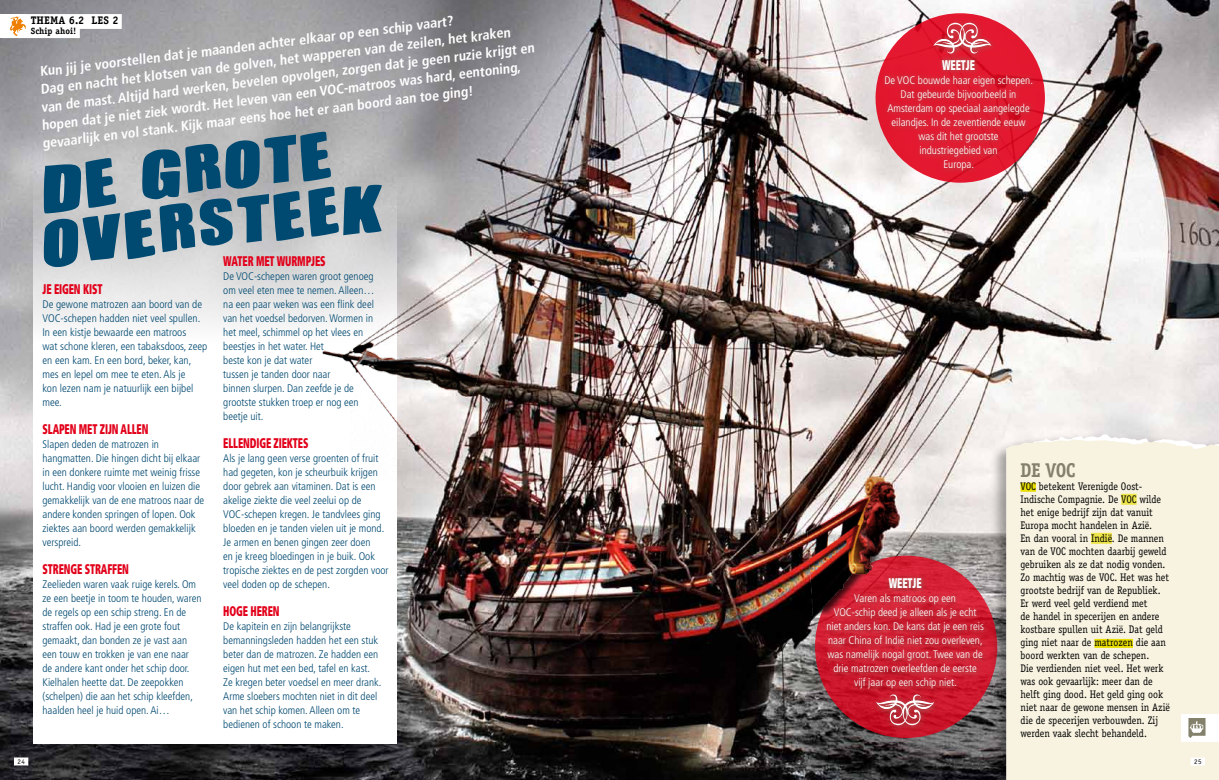
<style>
.page{position:relative;width:1219px;height:780px;background:#fff}
.page>*{position:absolute;margin:0;border:0;box-sizing:border-box;transform-origin:0 0}
.t1{font:75.1px/55.7px "IMPACTED";color:#004971;scale:1.22 1}
.t2{font:700 20px "Officina Serif Std";color:#83806b;scale:.9 1}
.t3{font:900 condensed 14px "Frutiger LT Std";letter-spacing:-.01em;color:#e2001a;scale:.7 1}
.t4{font:900 condensed 14px "Frutiger LT Std";color:#fff;scale:.7 1}
.t5{font:700 condensed 13.9px "Frutiger LT Std";color:#fff}
.t6{font:300 condensed 11px/14px "Frutiger LT Std";color:#004971}
.t7{font:11px/13px "Officina Serif Std";color:#000;scale:.9 1}
.t8{font:300 condensed 11px/14px "Frutiger LT Std";color:#fff;text-align:center}
.t9{font:700 11px "Officina Serif Std";color:#000}
.t10{font:700 9px "Officina Serif Std";color:#000}
.t11{font:7px "Officina Serif Std";color:#000}
</style>
<div class="page">
<img style="left:0;top:0;width:288px;height:780px">
<div style="left:0;top:14px;width:26px;height:24px;background:#fff"></div>
<div style="left:0;top:14px;width:122px;height:15px;background:#fff"></div>
<div style="left:3px;top:26px;width:77px;height:12px;background:#fff"></div>
<svg style="left:10px;top:16px;width:16px;height:20px"></svg>
<svg style="left:34px;top:181px;width:254px;height:562px"></svg>
<div style="left:14px;top:757px;width:14px;height:8px;background:#fff"></div>
<img style="left:288px;top:0;width:931px;height:780px">
<img style="left:1187px;top:718px;width:19px;height:19px">
<p class="t5" style="left:39px;top:63px;width:418px;rotate:-7deg">Kun jij je voorstellen dat je maanden achter elkaar op een schip vaart?</p>
<p class="t9" style="left:31px;top:14px;width:89px">THEMA 6.2 LES 2</p>
<p class="t10" style="left:31px;top:26px;width:47px">SCHIP AHOI!</p>
<p class="t5" style="left:40px;top:81px;width:475px;rotate:-7deg">Dag en nacht het klotsen van de golven, het wapperen van de zeilen, het kraken</p>
<p class="t5" style="left:40px;top:99px;width:498px;rotate:-7deg">van de mast. Altijd hard werken, bevelen opvolgen, zorgen dat je geen ruzie krijgt en</p>
<p class="t5" style="left:41px;top:117px;width:484px;rotate:-7deg">hopen dat je niet ziek wordt. Het leven van een VOC-matroos was hard, eentoning,</p>
<p class="t5" style="left:41px;top:135px;width:435px;rotate:-7deg">gevaarlijk en vol stank. Kijk maar eens hoe het er aan boord aan toe ging!</p>
<h1 class="t1" style="left:29px;top:164px;width:283px;rotate:-7deg">De grote oversteek</h1>
<p class="t3" style="left:43px;top:281px;width:87px">JE EIGEN KIST</p>
<p class="t6" style="left:43px;top:297px;width:166px">De gewone matrozen aan boord van de<br>VOC-schepen hadden niet veel spullen.<br>In een kistje bewaarde een matroos<br>wat schone kleren, een tabaksdoos, zeep en een kam. En een bord, beker, kan, mes en lepel om mee te eten. Als je<br>kon lezen nam je natuurlijk een bijbel mee.</p>
<p class="t3" style="left:43px;top:421px;width:153px">SLAPEN MET ZIJN ALLEN</p>
<p class="t6" style="left:43px;top:437px;width:163px">Slapen deden de matrozen in hangmatten. Die hingen dicht bij elkaar in een donkere ruimte met weinig frisse lucht. Handig voor vlooien en luizen die gemakkelijk van de ene matroos naar de andere konden springen of lopen. Ook ziektes aan boord werden gemakkelijk verspreid.</p>
<p class="t3" style="left:43px;top:561px;width:125px">STRENGE STRAFFEN</p>
<p class="t6" style="left:43px;top:577px;width:161px">Zeelieden waren vaak ruige kerels. Om ze een beetje in toom te houden, waren de regels op een schip streng. En de straffen ook. Had je een grote fout gemaakt, dan bonden ze je vast aan een touw en trokken je van ene naar<br>de andere kant onder het schip door.<br>Kielhalen heette dat. De zeepokken (schelpen) die aan het schip kleefden, haalden heel je huid open. Ai…</p>
<p class="t3" style="left:223px;top:253px;width:148px">WATER MET WURMPJES</p>
<p class="t6" style="left:223px;top:269px;width:153px">De VOC-schepen waren groot genoeg om veel eten mee te nemen. Alleen… na een paar weken was een flink deel van het voedsel bedorven. Wormen in het meel, schimmel op het vlees en beestjes in het water. Het<br>beste kon je dat water<br>tussen je tanden door naar<br>binnen slurpen. Dan zeefde je de grootste stukken troep er nog een beetje uit.</p>
<p class="t3" style="left:223px;top:435px;width:123px">ELLENDIGE ZIEKTES</p>
<p class="t6" style="left:223px;top:451px;width:167px">Als je lang geen verse groenten of fruit had gegeten, kon je scheurbuik krijgen door gebrek aan vitaminen. Dat is een akelige ziekte die veel zeelui op de VOC-schepen kregen. Je tandvlees ging bloeden en je tanden vielen uit je mond.<br>Je armen en benen gingen zeer doen<br>en je kreeg bloedingen in je buik. Ook tropische ziektes en de pest zorgden voor veel doden op de schepen.</p>
<p class="t3" style="left:223px;top:603px;width:82px">HOGE HEREN</p>
<p class="t6" style="left:223px;top:619px;width:160px">De kapitein en zijn belangrijkste bemanningsleden hadden het een stuk beter dan de matrozen. Ze hadden een eigen hut met een bed, tafel en kast.<br>Ze kregen beter voedsel en meer drank.<br>Arme sloebers mochten niet in dit deel van het schip komen. Alleen om te bedienen of schoon te maken.</p>
<p class="t11" style="left:17px;top:757px;width:9px">24</p>
<p class="t4" style="left:942px;top:57px;width:20px">WEETJE</p>
<p class="t8" style="left:884px;top:73px;width:150px">De VOC bouwde haar eigen schepen.<br>Dat gebeurde bijvoorbeeld in<br>Amsterdam op speciaal aangelegde eilandjes. In de zeventiende eeuw was dit het grootste<br>industriegebied van<br>Europa.</p>
<p class="t4" style="left:889px;top:575px;width:20px">WEETJE</p>
<p class="t8" style="left:826px;top:591px;width:159px">Varen als matroos op een<br>VOC-schip deed je alleen als je echt niet anders kon. De kans dat je een reis naar China of Indië niet zou overleven, was namelijk nogal groot. Twee van de drie matrozen overleefden de eerste vijf jaar op een schip niet.</p>
<h2 class="t2" style="left:1020px;top:458px;width:62px">DE VOC</h2>
<p class="t7" style="left:1020px;top:480px;width:168px">VOC betekent Verenigde Oost-<br>Indische Compagnie. De VOC wilde het enige bedrijf zijn dat vanuit<br>Europa mocht handelen in Azië.<br>En dan vooral in Indië. De mannen van de VOC mochten daarbij geweld gebruiken als ze dat nodig vonden.<br>Zo machtig was de VOC. Het was het grootste bedrijf van de Republiek.<br>Er werd veel geld verdiend met<br>de handel in specerijen en andere kostbare spullen uit Azië. Dat geld ging niet naar de matrozen die aan boord werkten van de schepen.<br>Die verdienden niet veel. Het werk was ook gevaarlijk: meer dan de helft ging dood. Het geld ging ook niet naar de gewone mensen in Azië die de specerijen verbouwden. Zij werden vaak slecht behandeld.</p>
<p class="t11" style="left:1194px;top:757px;width:9px">25</p>
</div>
